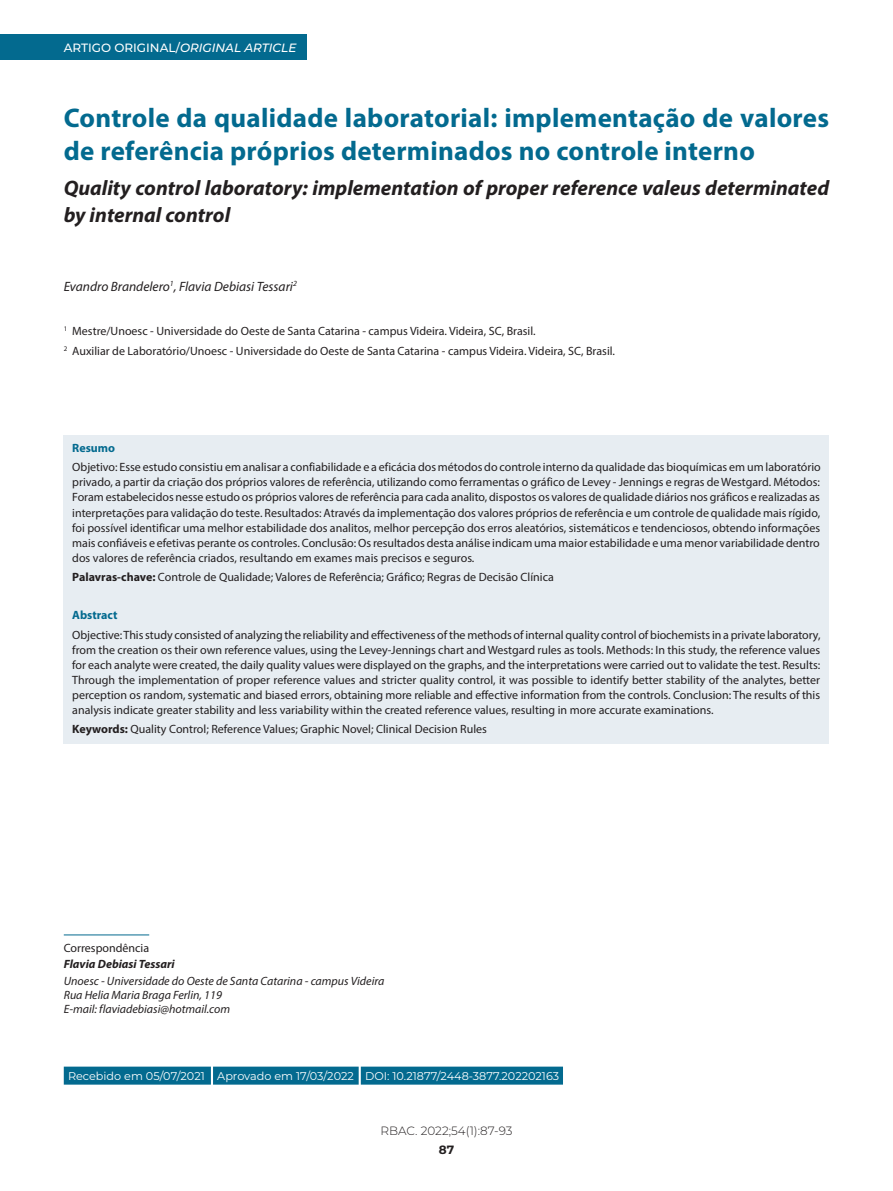
<style>
.page{position:relative;width:893px;height:1191px;background:#fff}
.page>*{position:absolute;margin:0;border:0;box-sizing:border-box;transform-origin:0 0}
.t1{font:700 27px/33px "Myriad Pro";letter-spacing:.01em;color:#036a8f}
.t2{font:italic 700 21px/27px "Myriad Pro";color:#231f20}
.t3{font:italic 13.5px "Myriad Pro";color:#231f20}
.t4{font:12px/15px "Myriad Pro";color:#231f20;text-align:justify}
.t5{font:italic 12px/14.4px "Myriad Pro";color:#231f20}
.t6{font:500 12px "Montserrat";color:#fff}
.t7{font:300 12px "Montserrat";color:#231f20}
.t8{font:italic 700 12px "Myriad Pro";color:#231f20}
.t9{font:700 12px "Myriad Pro";color:#036a8f}
.t10{font:700 12px "Montserrat";color:#231f20}
.t11{font:11.25px "Montserrat";color:#fff}
.s1{font-style:italic}
.s2{font-weight:700}
</style>
<div class="page">
<div style="left:64px;top:435px;width:765px;height:308px;background:#e7edf2"></div>
<div style="left:0;top:34px;width:306px;height:25px;background:#036a8f"></div>
<div style="left:64px;top:1066px;width:147px;height:18px;background:#036a8f"></div>
<div style="left:213px;top:1066px;width:146px;height:18px;background:#036a8f"></div>
<div style="left:361px;top:1066px;width:202px;height:18px;background:#036a8f"></div>
<hr style="left:64px;top:934px;width:85px;height:1px;background:#036a8f">
<p class="t6" style="left:64px;top:39px;width:234px">ARTIGO ORIGINAL/<span class="s1">ORIGINAL ARTICLE</span></p>
<h1 class="t1" style="left:64px;top:100px;width:767px">Controle da qualidade laboratorial: implementação de valores de referência próprios determinados no controle interno</h1>
<h2 class="t2" style="left:64px;top:174px;width:767px">Quality control laboratory: implementation of proper reference valeus determinated by internal control</h2>
<p class="t3" style="left:64px;top:278px;width:235px">Evandro Brandelero<sup>1</sup>, Flavia Debiasi Tessari<sup>2</sup></p>
<p class="t4" style="left:64px;top:321px;width:553px;line-height:19.2px"><sup>1</sup> Mestre/Unoesc - Universidade do Oeste de Santa Catarina - campus Videira. Videira, SC, Brasil.<br><sup>2</sup> Auxiliar de Laboratório/Unoesc - Universidade do Oeste de Santa Catarina - campus Videira. Videira, SC, Brasil.</p>
<p class="t9" style="left:72px;top:440px;width:44px">Resumo</p>
<p class="t4" style="left:72px;top:460px;width:750px">Objetivo: Esse estudo consistiu em analisar a confiabilidade e a eficácia dos métodos do controle interno da qualidade das bioquímicas em um laboratório privado, a partir da criação dos próprios valores de referência, utilizando como ferramentas o gráfico de Levey - Jennings e regras de Westgard. Métodos:<br>Foram estabelecidos nesse estudo os próprios valores de referência para cada analito, dispostos os valores de qualidade diários nos gráficos e realizadas as interpretações para validação do teste. Resultados: Através da implementação dos valores próprios de referência e um controle de qualidade mais rígido, foi possível identificar uma melhor estabilidade dos analitos, melhor percepção dos erros aleatórios, sistemáticos e tendenciosos, obtendo informações mais confiáveis e efetivas perante os controles. Conclusão: Os resultados desta análise indicam uma maior estabilidade e uma menor variabilidade dentro dos valores de referência criados, resultando em exames mais precisos e seguros.</p>
<p class="t4" style="left:72px;top:569px;width:483px"><span class="s2">Palavras-chave:</span> Controle de Qualidade; Valores de Referência; Gráfico; Regras de Decisão Clínica</p>
<p class="t9" style="left:72px;top:607px;width:47px">Abstract</p>
<p class="t4" style="left:72px;top:627px;width:750px">Objective: This study consisted of analyzing the reliability and effectiveness of the methods of internal quality control of biochemists in a private laboratory, from the creation os their own reference values, using the Levey-Jennings chart and Westgard rules as tools. Methods: In this study, the reference values for each analyte were created, the daily quality values were displayed on the graphs, and the interpretations were carried out to validate the test. Results:<br>Through the implementation of proper reference values and stricter quality control, it was possible to identify better stability of the analytes, better perception os random, systematic and biased errors, obtaining more reliable and effective information from the controls. Conclusion: The results of this analysis indicate greater stability and less variability within the created reference values, resulting in more accurate examinations.</p>
<p class="t4" style="left:72px;top:721px;width:416px"><span class="s2">Keywords:</span> Quality Control; Reference Values; Graphic Novel; Clinical Decision Rules</p>
<p class="t4" style="left:64px;top:940px;width:87px">Correspondência</p>
<p class="t8" style="left:64px;top:956px;width:112px">Flavia Debiasi Tessari</p>
<p class="t5" style="left:64px;top:973px;width:322px">Unoesc - Universidade do Oeste de Santa Catarina - campus Videira<br>Rua Helia Maria Braga Ferlin, 119<br>E-mail: flaviadebiasi@hotmail.com</p>
<p class="t11" style="left:68px;top:1068px;width:493px">Recebido em 05/07/2021 Aprovado em 17/03/2022 DOI: 10.21877/2448-3877.202202163</p>
<p class="t7" style="left:380px;top:1122px;width:134px">RBAC. 2022;54(1):87-93</p>
<p class="t10" style="left:439px;top:1140px;width:17px">87</p>
</div>
